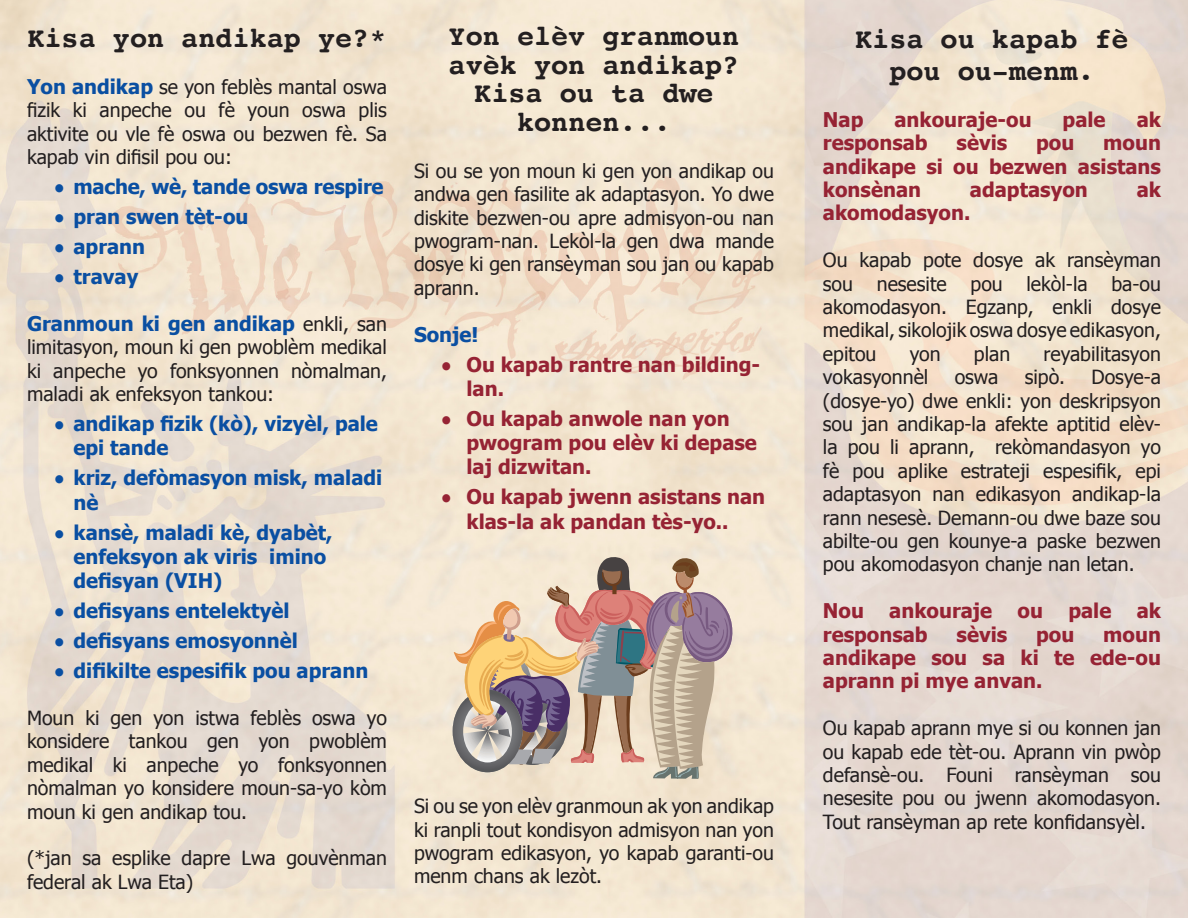
<style>
.page{position:relative;width:1188px;height:918px;background:#fff}
.page>*{position:absolute;margin:0;border:0;box-sizing:border-box;transform-origin:0 0}
.Headline{font:700 28.5px/28.5px "Courier";color:#231f20;text-align:center}
.Body_Bold_Blue{font:700 20.25px "Tahoma";color:#0a4fa2}
.Body_Bold_Red{font:700 20.25px/23.4px "Tahoma";color:#962334;text-align:justify}
.Body_Bold_Blue-2{font:700 20.25px/24.3px "Tahoma";color:#962334}
.t1{font:19.5px/23.4px "Tahoma";color:#231f20;text-align:justify}
.s1{font-weight:700;font-size:20.25px;color:#0a4fa2}
.s2{font-size:17.55px}
.s3{font-weight:400;font-size:19.5px;color:#231f20}
</style>
<div class="page">
<img style="left:0;top:0;width:1188px;height:918px">
<svg style="left:453px;top:556px;width:282px;height:223px;background:#c7b1a2"></svg>
<h1 class="Headline" style="left:27px;top:23px;width:361px">Kisa yon andikap ye?*</h1>
<p class="t1" style="left:27px;top:74px;width:362px"><span class="s1">Yon andikap</span> se yon feblès mantal oswa fizik ki anpeche ou fè youn oswa plis aktivite ou vle fè oswa ou bezwen fè. Sa kapab vin difisil pou ou:</p>
<h2 class="Body_Bold_Blue" style="left:54px;top:172px;width:331px"><span class="s2">•</span> mache, wè, tande oswa respire</h2>
<h2 class="Body_Bold_Blue" style="left:54px;top:202px;width:196px"><span class="s2">•</span> pran swen tèt-ou</h2>
<h2 class="Body_Bold_Blue" style="left:54px;top:232px;width:93px"><span class="s2">•</span> aprann</h2>
<h2 class="Body_Bold_Blue" style="left:54px;top:262px;width:86px"><span class="s2">•</span> travay</h2>
<p class="Body_Bold_Blue" style="left:27px;top:309px;width:361px">Granmoun ki gen andikap <span class="s3">enkli, san</span></p>
<p class="t1" style="left:27px;top:335px;width:362px">limitasyon, moun ki gen pwoblèm medikal ki anpeche yo fonksyonnen nòmalman, maladi ak enfeksyon tankou:</p>
<h2 class="Body_Bold_Blue" style="left:54px;top:409px;width:326px"><span class="s2">•</span> andikap fizik (kò), vizyèl, pale</h2>
<h2 class="Body_Bold_Blue" style="left:74px;top:434px;width:97px">epi tande</h2>
<h2 class="Body_Bold_Blue" style="left:54px;top:464px;width:330px"><span class="s2">•</span> kriz, defòmasyon misk, maladi</h2>
<h2 class="Body_Bold_Blue" style="left:74px;top:488px;width:26px">nè</h2>
<h2 class="Body_Bold_Blue" style="left:54px;top:518px;width:280px"><span class="s2">•</span> kansè, maladi kè, dyabèt,</h2>
<h2 class="Body_Bold_Blue" style="left:74px;top:542px;width:254px">enfeksyon ak viris imino</h2>
<h2 class="Body_Bold_Blue" style="left:74px;top:567px;width:150px">defisyan (VIH)</h2>
<h2 class="Body_Bold_Blue" style="left:54px;top:597px;width:237px"><span class="s2">•</span> defisyans entelektyèl</h2>
<h2 class="Body_Bold_Blue" style="left:54px;top:627px;width:246px"><span class="s2">•</span> defisyans emosyonnèl</h2>
<h2 class="Body_Bold_Blue" style="left:54px;top:657px;width:316px"><span class="s2">•</span> difikilte espesifik pou aprann</h2>
<p class="t1" style="left:27px;top:705px;width:362px">Moun ki gen yon istwa feblès oswa yo konsidere tankou gen yon pwoblèm medikal ki anpeche yo fonksyonnen nòmalman yo konsidere moun-sa-yo kòm moun ki gen andikap tou.</p>
<p class="t1" style="left:27px;top:846px;width:362px">(*jan sa esplike dapre Lwa gouvènman federal ak Lwa Eta)</p>
<h1 class="Headline" style="left:449px;top:21px;width:292px">Yon elèv granmoun</h1>
<h1 class="Headline" style="left:449px;top:50px;width:292px">avèk yon andikap?</h1>
<h1 class="Headline" style="left:474px;top:78px;width:241px">Kisa ou ta dwe konnen...</h1>
<p class="t1" style="left:414px;top:158px;width:362px">Si ou se yon moun ki gen yon andikap ou andwa gen fasilite ak adaptasyon. Yo dwe diskite bezwen-ou apre admisyon-ou nan pwogram-nan. Lekòl-la gen dwa mande dosye ki gen ransèyman sou jan ou kapab aprann.</p>
<h2 class="Body_Bold_Blue" style="left:414px;top:320px;width:66px">Sonje!</h2>
<h2 class="Body_Bold_Blue-2" style="left:466px;top:351px;width:295px;text-indent:-26px"><span class="s2">•</span> Ou kapab rantre nan bilding&shy;lan.</h2>
<h2 class="Body_Bold_Blue-2" style="left:466px;top:405px;width:292px;text-indent:-26px"><span class="s2">•</span> Ou kapab anwole nan yon pwogram pou elèv ki depase laj dizwitan.</h2>
<h2 class="Body_Bold_Blue-2" style="left:441px;top:484px;width:326px;text-align:center"><span class="s2">•</span> Ou kapab jwenn asistans nan klas-la ak pandan tès-yo..</h2>
<p class="t1" style="left:414px;top:794px;width:362px">Si ou se yon elèv granmoun ak yon andikap ki ranpli tout kondisyon admisyon nan yon pwogram edikasyon, yo kapab garanti-ou menm chans ak lezòt.</p>
<h1 class="Headline" style="left:855px;top:24px;width:275px">Kisa ou kapab fè</h1>
<h1 class="Headline" style="left:889px;top:56px;width:207px">pou ou-menm.</h1>
<h2 class="Body_Bold_Red" style="left:823px;top:106px;width:42px">Nap</h2>
<h2 class="Body_Bold_Red" style="left:894px;top:106px;width:139px">ankouraje-ou</h2>
<h2 class="Body_Bold_Red" style="left:1063px;top:106px;width:45px">pale</h2>
<h2 class="Body_Bold_Red" style="left:1137px;top:106px;width:26px">ak</h2>
<h2 class="Body_Bold_Red" style="left:823px;top:130px;width:106px">responsab</h2>
<h2 class="Body_Bold_Red" style="left:957px;top:130px;width:52px">sèvis</h2>
<h2 class="Body_Bold_Red" style="left:1036px;top:130px;width:40px">pou</h2>
<h2 class="Body_Bold_Red" style="left:823px;top:130px;width:340px;text-indent:280px">moun andikape si ou bezwen asistans konsènan</h2>
<h2 class="Body_Bold_Red" style="left:970px;top:177px;width:119px">adaptasyon</h2>
<h2 class="Body_Bold_Red" style="left:1137px;top:177px;width:26px">ak</h2>
<h2 class="Body_Bold_Red" style="left:823px;top:200px;width:149px">akomodasyon.</h2>
<p class="t1" style="left:823px;top:248px;width:340px">Ou kapab pote dosye ak ransèyman sou nesesite pou lekòl-la ba-ou akomodasyon. Egzanp, enkli dosye medikal, sikolojik oswa dosye edikasyon, epitou</p>
<p class="t1" style="left:910px;top:341px;width:33px">yon</p>
<p class="t1" style="left:974px;top:341px;width:38px">plan</p>
<p class="t1" style="left:1044px;top:341px;width:119px">reyabilitasyon</p>
<p class="t1" style="left:823px;top:365px;width:107px">vokasyonnèl</p>
<p class="t1" style="left:955px;top:365px;width:45px">oswa</p>
<p class="t1" style="left:1025px;top:365px;width:42px">sipò.</p>
<p class="t1" style="left:823px;top:365px;width:340px;text-indent:269px">Dosye-a (dosye-yo) dwe enkli: yon deskripsyon sou jan andikap-la afekte aptitid elèv&shy;la pou li aprann, rekòmandasyon yo fè pou aplike estrateji espesifik, epi adaptasyon nan edikasyon andikap-la rann nesesè. Demann-ou dwe baze sou abilte-ou gen kounye-a paske bezwen pou akomodasyon chanje nan letan.</p>
<h2 class="Body_Bold_Red" style="left:823px;top:598px;width:340px">Nou ankouraje ou pale ak responsab</h2>
<h2 class="Body_Bold_Red" style="left:957px;top:621px;width:52px">sèvis</h2>
<h2 class="Body_Bold_Red" style="left:1036px;top:621px;width:40px">pou</h2>
<h2 class="Body_Bold_Red" style="left:823px;top:621px;width:340px;text-indent:280px">moun andikape sou sa ki te ede-ou aprann pi mye anvan.</h2>
<p class="t1" style="left:823px;top:716px;width:340px">Ou kapab aprann mye si ou konnen jan ou kapab ede tèt-ou. Aprann vin pwòp defansè-ou. Founi ransèyman sou nesesite pou ou jwenn akomodasyon.<br>Tout ransèyman ap rete konfidansyèl.</p>
</div>
